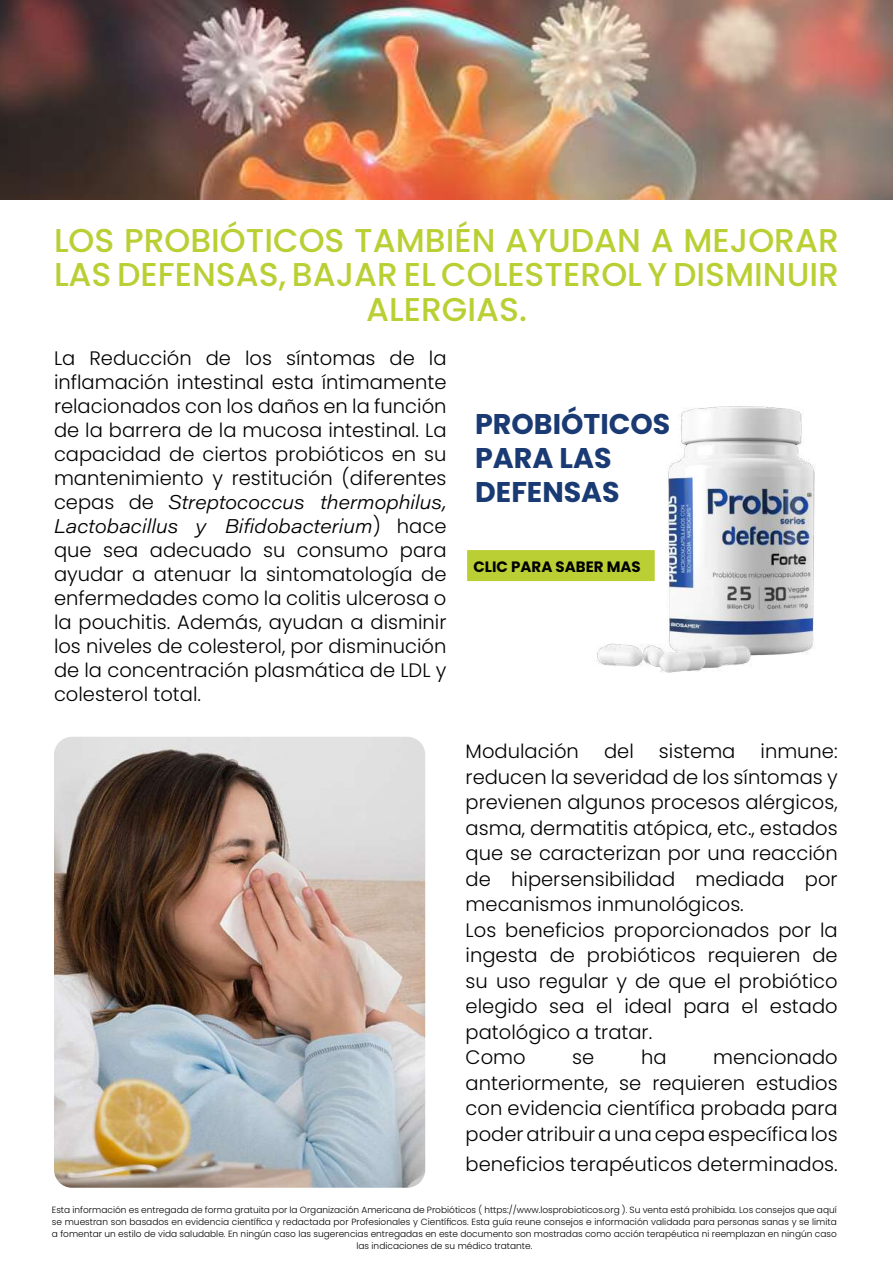
<style>
.page{position:relative;width:893px;height:1263px;background:#fff}
.page>*{position:absolute;margin:0;border:0;box-sizing:border-box;transform-origin:0 0}
.t1{font:500 33px/34.5px "Poppins";color:#bacf33;text-align:center}
.t2{font:700 28.5px/34.2px "Poppins";color:#1a3a73}
.t3{font:300 19.5px/25.5px "Poppins";color:#000;text-align:justify}
.t4{font:19.5px/24px "Acumin Variable Concept";letter-spacing:.07em;color:#000}
.t5{font:700 15px "Poppins";color:#000}
.t6{font:300 9px/12px "Poppins";color:#000;text-align:center}
.s1{font-family:"Poppins";font-weight:300}
</style>
<div class="page">
<img style="left:0;top:0;width:893px;height:200px">
<img style="left:596px;top:406px;width:219px;height:267px">
<img style="left:54px;top:737px;width:371px;height:451px">
<div style="left:466px;top:549px;width:190px;height:34px;background:#bacf33;border:2px solid #fff"></div>
<h1 class="t1" style="left:54px;top:223px;width:786px">LOS PROBIÓTICOS TAMBIÉN AYUDAN A MEJORAR<br>LAS DEFENSAS, BAJAR EL COLESTEROL Y DISMINUIR<br>ALERGIAS.</h1>
<p class="t3" style="left:54px;top:346px;width:394px;line-height:24px">La Reducción de los síntomas de la inflamación intestinal esta íntimamente relacionados con los daños en la función de la barrera de la mucosa intestinal. La capacidad de ciertos probióticos en su mantenimiento y restitución (diferentes</p>
<p class="t4" style="left:54px;top:489px;width:394px"><span class="s1">cepas de</span> Streptococcus thermophilus,<br>Lactobacillus y Bifidobacterium<span class="s1">) hace</span></p>
<p class="t3" style="left:54px;top:538px;width:394px;line-height:24px">que sea adecuado su consumo para ayudar a atenuar la sintomatología de enfermedades como la colitis ulcerosa o la pouchitis. Además, ayudan a disminir los niveles de colesterol, por disminución de la concentración plasmática de LDL y colesterol total.</p>
<h2 class="t2" style="left:475px;top:407px;width:197px">PROBIÓTICOS<br>PARA LAS<br>DEFENSAS</h2>
<p class="t5" style="left:473px;top:558px;width:169px">CLIC PARA SABER MAS</p>
<p class="t3" style="left:466px;top:739px;width:115px">Modulación</p>
<p class="t3" style="left:604px;top:739px;width:31px">del</p>
<p class="t3" style="left:659px;top:739px;width:78px">sistema</p>
<p class="t3" style="left:466px;top:739px;width:374px;text-align:left;text-indent:295px">inmune: reducen la severidad de los síntomas y previenen algunos procesos alérgicos, asma, dermatitis atópica, etc., estados que se caracterizan por una reacción de hipersensibilidad mediada por mecanismos inmunológicos.<br>Los beneficios proporcionados por la ingesta de probióticos requieren de su uso regular y de que el probiótico elegido sea el ideal para el estado patológico a tratar.<br>Como</p>
<p class="t3" style="left:466px;top:1045px;width:374px;text-indent:248px">mencionado anteriormente, se requieren estudios con evidencia científica probada para poder atribuir a una cepa específica los</p>
<p class="t3" style="left:466px;top:1151px;width:374px">beneficios terapéuticos determinados.</p>
<p class="t3" style="left:572px;top:1045px;width:24px">se</p>
<p class="t3" style="left:641px;top:1045px;width:27px">ha</p>
<p class="t6" style="left:52px;top:1204px;width:786px">Esta información es entregada de forma gratuita por la Organización Americana de Probióticos ( https://www.losprobioticos.org ). Su venta está prohibida. Los consejos que aquí se muestran son basados en evidencia científica y redactada por Profesionales y Científicos. Esta guía reune consejos e información validada para personas sanas y se limita a fomentar un estilo de vida saludable. En ningún caso las sugerencias entregadas en este documento son mostradas como acción terapéutica ni reemplazan en ningún caso las indicaciones de su médico tratante.</p>
</div>
